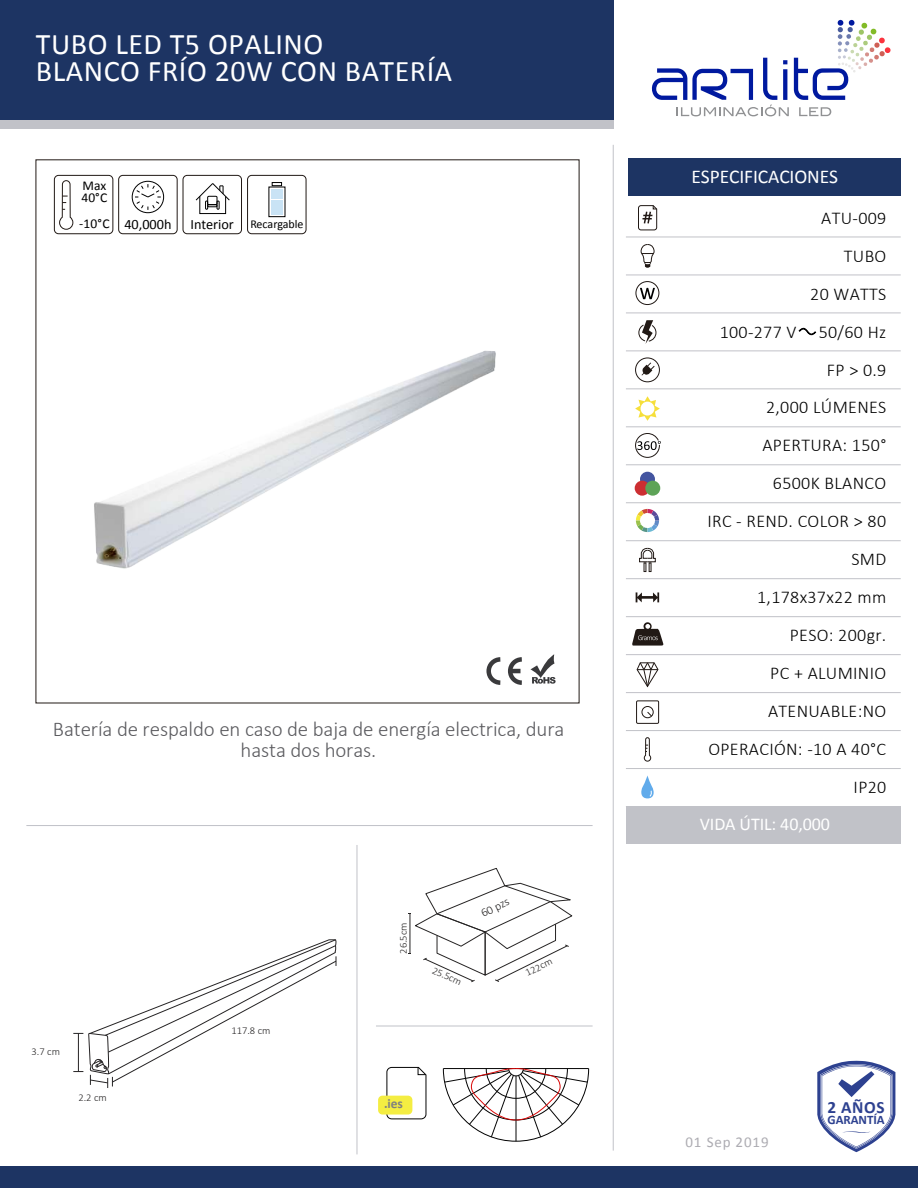
<style>
.page{position:relative;width:918px;height:1188px;background:#fff}
.page>*{position:absolute;margin:0;border:0;box-sizing:border-box;transform-origin:0 0}
.t1{font:30px/27px "Calibri";letter-spacing:.02em;color:#fff}
.t2{font:300 21px/21px "Calibri";letter-spacing:-.005em;color:#5b5b5f;text-align:center}
.t3{font:19.5px "Calibri";letter-spacing:-.005em;color:#fff}
.t4{font:300 18px/38px "Calibri";letter-spacing:.02em;color:#000;text-align:right}
.t5{font:18px "Calibri";letter-spacing:-.005em;color:#fff}
.t6{font:700 17.25px "Calibri";color:#2d4190}
.t7{font:15px "Calibri";letter-spacing:.055em;color:#adacb2}
.t8{font:14.25px "Calibri";color:#000}
.t9{font:13.5px/12px "Calibri";color:#000}
.t10{font:700 13.5px "Calibri";color:#7f8080}
.t11{font:700 12.9px "Calibri";letter-spacing:-.005em;color:#2d4190}
.t12{font:12px "Calibri";color:#000}
.t13{font:300 12px "Calibri";color:#262424}
.t14{font:300 10.5px "Calibri";color:#262424}
.t15{font:300 10.5px "Calibri";color:#252324}
.s1{font-size:13.5px}
</style>
<div class="page">
<div style="left:629px;top:158px;width:272px;height:38px;background:#1d3463"></div>
<div style="left:0;top:120px;width:613px;height:9px;background:#c1c2c8"></div>
<div style="left:0;top:0;width:613px;height:120px;background:#1d3463"></div>
<div style="left:0;top:1167px;width:918px;height:21px;background:#1d3463"></div>
<hr style="left:357px;top:845px;width:1px;height:309px;background:#c1c2c8">
<hr style="left:626px;top:768px;width:275px;height:1px;background:#c1c2c8">
<hr style="left:626px;top:730px;width:275px;height:1px;background:#c1c2c8">
<hr style="left:626px;top:806px;width:275px;height:1px;background:#c1c2c8">
<hr style="left:626px;top:692px;width:275px;height:1px;background:#c1c2c8">
<hr style="left:626px;top:654px;width:275px;height:1px;background:#c1c2c8">
<hr style="left:626px;top:616px;width:275px;height:1px;background:#c1c2c8">
<hr style="left:626px;top:578px;width:275px;height:1px;background:#c1c2c8">
<hr style="left:626px;top:540px;width:275px;height:1px;background:#c1c2c8">
<hr style="left:626px;top:502px;width:275px;height:1px;background:#c1c2c8">
<hr style="left:626px;top:464px;width:275px;height:1px;background:#c1c2c8">
<hr style="left:626px;top:426px;width:275px;height:1px;background:#c1c2c8">
<hr style="left:626px;top:388px;width:275px;height:1px;background:#c1c2c8">
<hr style="left:626px;top:350px;width:275px;height:1px;background:#c1c2c8">
<hr style="left:626px;top:313px;width:275px;height:1px;background:#c1c2c8">
<hr style="left:626px;top:275px;width:275px;height:1px;background:#c1c2c8">
<hr style="left:626px;top:237px;width:275px;height:1px;background:#c1c2c8">
<hr style="left:613px;top:145px;width:1px;height:1006px;background:#c1c2c8">
<hr style="left:26px;top:825px;width:567px;height:1px;background:#c1c2c8">
<hr style="left:376px;top:1026px;width:217px;height:1px;background:#c1c2c8">
<svg style="left:817px;top:1061px;width:79px;height:91px"></svg>
<svg style="left:386px;top:1066px;width:41px;height:54px"></svg>
<div style="left:378px;top:1096px;width:34px;height:19px;background:#f4ed42;border-radius:4px"></div>
<svg style="left:652px;top:20px;width:239px;height:96px"></svg>
<div style="left:626px;top:807px;width:275px;height:37px;background:#c1c2c8"></div>
<svg style="left:638px;top:205px;width:19px;height:26px"></svg>
<svg style="left:641px;top:244px;width:13px;height:24px"></svg>
<div style="left:636px;top:281px;width:23px;height:24px;border:1px solid #211915;border-radius:50%"></div>
<svg style="left:640px;top:288px;width:15px;height:11px"></svg>
<svg style="left:639px;top:320px;width:17px;height:24px"></svg>
<div style="left:635px;top:358px;width:25px;height:24px;border:1px solid #211915;border-radius:50%"></div>
<svg style="left:642px;top:362px;width:13px;height:14px"></svg>
<svg style="left:635px;top:396px;width:25px;height:25px"></svg>
<svg style="left:635px;top:433px;width:26px;height:25px"></svg>
<div style="left:640px;top:472px;width:15px;height:15px;background:#4455a0;border-radius:50%"></div>
<div style="left:635px;top:481px;width:15px;height:15px;background:#cc2f32;border-radius:50%"></div>
<div style="left:645px;top:481px;width:15px;height:15px;background:#5da357;border-radius:50%"></div>
<svg style="left:635px;top:508px;width:25px;height:25px"></svg>
<svg style="left:639px;top:548px;width:17px;height:24px"></svg>
<svg style="left:636px;top:592px;width:23px;height:10px"></svg>
<svg style="left:632px;top:622px;width:32px;height:24px"></svg>
<svg style="left:637px;top:662px;width:21px;height:25px"></svg>
<div style="left:636px;top:701px;width:23px;height:23px;border:1px solid #211915"></div>
<div style="left:642px;top:706px;width:11px;height:12px;border:1px solid #211915;border-radius:50%"></div>
<svg style="left:647px;top:712px;width:5px;height:5px"></svg>
<svg style="left:644px;top:737px;width:7px;height:25px"></svg>
<svg style="left:641px;top:775px;width:13px;height:23px"></svg>
<svg style="left:486px;top:654px;width:70px;height:31px"></svg>
<div style="left:54px;top:175px;width:59px;height:59px;border:1px solid #211915;border-radius:4px"></div>
<svg style="left:59px;top:180px;width:14px;height:50px"></svg>
<div style="left:118px;top:175px;width:60px;height:59px;border:1px solid #211915;border-radius:4px"></div>
<div style="left:132px;top:181px;width:32px;height:32px;border:1px solid #000;border-radius:50%"></div>
<svg style="left:135px;top:184px;width:26px;height:26px"></svg>
<div style="left:183px;top:175px;width:59px;height:59px;border:1px solid #211915;border-radius:4px"></div>
<div style="left:200px;top:196px;width:26px;height:18px;border:1px solid #000"></div>
<svg style="left:196px;top:183px;width:34px;height:26px"></svg>
<svg style="left:409px;top:868px;width:164px;height:114px"></svg>
<svg style="left:443px;top:1068px;width:146px;height:74px"></svg>
<img style="left:94px;top:350px;width:402px;height:219px">
<svg style="left:73px;top:939px;width:264px;height:149px"></svg>
<svg style="left:799px;top:328px;width:17px;height:7px"></svg>
<div style="left:272px;top:182px;width:10px;height:4px;border:1px solid #000"></div>
<hr style="left:271px;top:210px;width:12px;height:4px;background:#c9e3f5">
<hr style="left:271px;top:205px;width:12px;height:4px;background:#c9e3f5">
<hr style="left:271px;top:200px;width:12px;height:4px;background:#c9e3f5">
<hr style="left:271px;top:195px;width:12px;height:4px;background:#c9e3f5">
<hr style="left:271px;top:189px;width:12px;height:4px;background:#c9e3f5">
<div style="left:247px;top:175px;width:59px;height:59px;border:1px solid #211915;border-radius:4px"></div>
<h1 class="t1" style="left:36px;top:31px;width:418px">TUBO LED T5 OPALINO<br>BLANCO FRÍO 20W CON BATERÍA</h1>
<p class="t9" style="left:82px;top:180px;width:27px">Max<br>40°C</p>
<p class="t8" style="left:79px;top:215px;width:94px"><span class="s1">-10°C</span> 40,000h</p>
<p class="t8" style="left:191px;top:215px;width:45px">Interior</p>
<p class="t12" style="left:250px;top:217px;width:55px">Recargable</p>
<p class="t2" style="left:53px;top:718px;width:513px">Batería de respaldo en caso de baja de energía electrica, dura hasta dos horas.</p>
<p class="t15" style="left:32px;top:1045px;width:30px">3.7 cm</p>
<p class="t15" style="left:78px;top:1091px;width:30px">2.2 cm</p>
<p class="t15" style="left:231px;top:1024px;width:41px">117.8 cm</p>
<p class="t14" style="left:397px;top:954px;width:33px;rotate:-90deg">26.5cm</p>
<p class="t13" style="left:478px;top:907px;width:32px;rotate:-26deg">60 pzs</p>
<p class="t14" style="left:436px;top:963px;width:33px;rotate:25deg">25.5cm</p>
<p class="t14" style="left:523px;top:967px;width:30px;rotate:-26deg">122cm</p>
<p class="t10" style="left:384px;top:1095px;width:20px">.ies</p>
<p class="t3" style="left:692px;top:164px;width:148px">ESPECIFICACIONES</p>
<p class="t4" style="left:707px;top:198px;width:180px">ATU-009<br>TUBO<br>20 WATTS<br>100-277 V 50/60 Hz<br>FP &gt; 0.9<br>2,000 LÚMENES<br>APERTURA: 150°<br>6500K BLANCO<br>IRC - REND. COLOR &gt; 80<br>SMD<br>1,178x37x22 mm<br>PESO: 200gr.<br>PC + ALUMINIO<br>ATENUABLE:NO<br>OPERACIÓN: -10 A 40°C<br>IP20</p>
<p class="t5" style="left:700px;top:813px;width:132px">VIDA ÚTIL: 40,000</p>
<p class="t7" style="left:686px;top:1133px;width:85px">01 Sep 2019</p>
<p class="t6" style="left:827px;top:1096px;width:59px">2 AÑOS</p>
<p class="t11" style="left:828px;top:1111px;width:59px">GARANTÍA</p>
</div>
